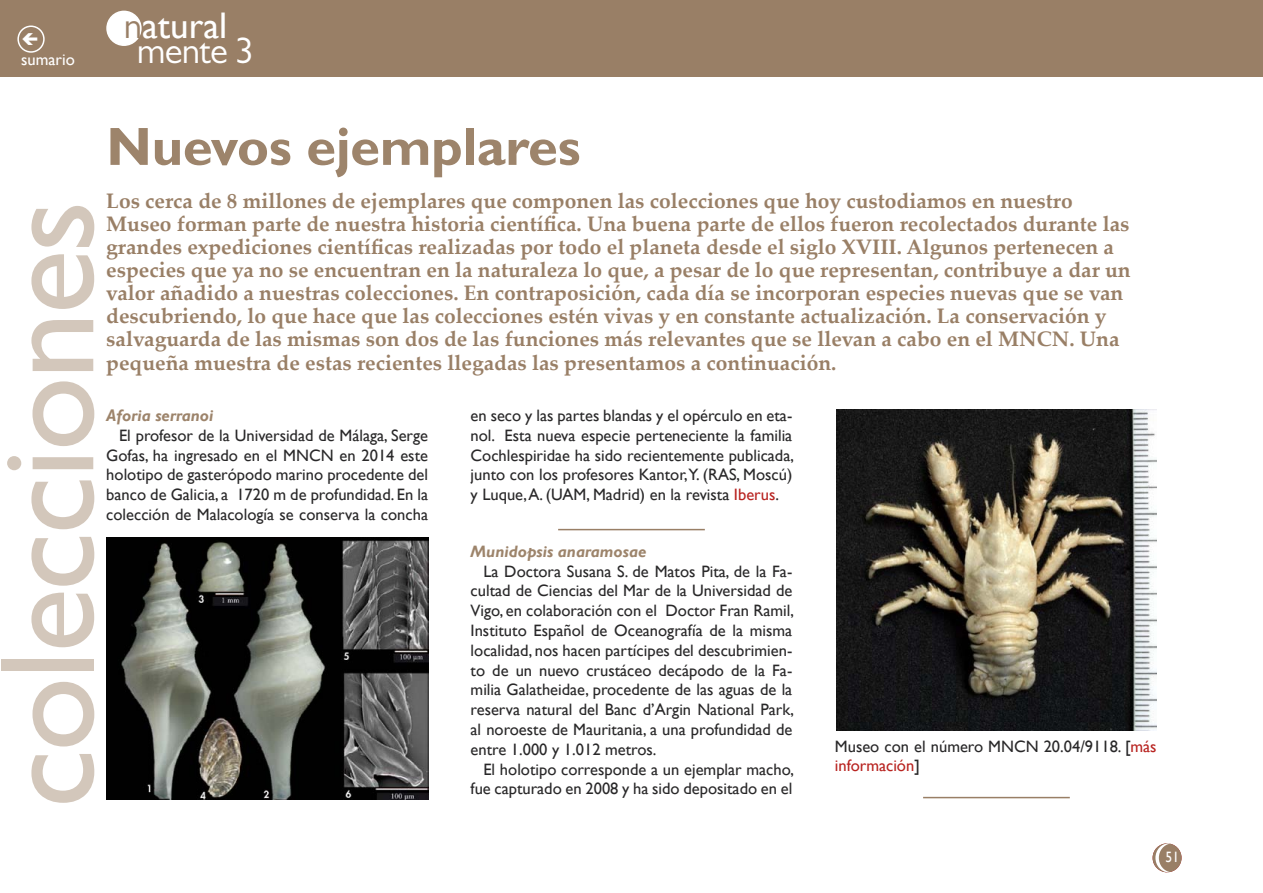
<style>
.page{position:relative;width:1263px;height:893px;background:#fff}
.page>*{position:absolute;margin:0;border:0;box-sizing:border-box;transform-origin:0 0}
.t1{font:135px "Gill Sans";letter-spacing:-.02em;color:#d3c7bb}
.t2{font:700 54px "Gill Sans";letter-spacing:-.005em;color:#9d846b}
.t3{font:37.05px "Gill Sans";color:#fff}
.t4{font:37.05px "Gill Sans MT Pro";letter-spacing:-.02em;color:#fff}
.t5{font:700 21px/23.1px "Palatino Linotype";color:#997f66}
.t6{font:16.5px/19.8px "Gill Sans";color:#292829;text-align:justify}
.t7{font:italic 700 16.5px "Gill Sans";color:#9d846b}
.t8{font:16.5px "Gill Sans";color:#fff}
.t9{font:15px "Gill Sans";color:#fff;scale:.9 1}
.s1{font-family:"Gill Sans MT Pro";color:#997f66}
.s2{color:#b82320}
</style>
<div class="page">
<div style="left:1153px;top:844px;width:28px;height:28px;background:#997f66;border-radius:50%"></div>
<div style="left:1152px;top:843px;width:29px;height:29px;border:2px solid #997f66;border-radius:50%"></div>
<div style="left:0;top:0;width:1263px;height:77px;background:#997f66"></div>
<div style="left:107px;top:11px;width:34px;height:34px;background:#fff;border-radius:50%"></div>
<div style="left:106px;top:11px;width:36px;height:35px;border:2px solid #fff;border-radius:50%"></div>
<svg style="left:1155px;top:843px;width:16px;height:29px"></svg>
<div style="left:17px;top:26px;width:28px;height:27px;border:2px solid #fff;border-radius:50%"></div>
<img style="left:106px;top:537px;width:322px;height:262px">
<img style="left:836px;top:410px;width:321px;height:320px">
<hr style="left:558px;top:529px;width:147px;height:1px;background:#997f66">
<hr style="left:923px;top:797px;width:147px;height:1px;background:#997f66">
<p class="t8" style="left:21px;top:49px;width:55px">sumario</p>
<h3 class="t3" style="left:124px;top:4px;width:105px"><span class="s1">n</span>atural</h3>
<h3 class="t4" style="left:137px;top:28px;width:119px">mente 3</h3>
<h1 class="t1" style="left:-31px;top:808px;width:609px;rotate:-90deg">colecciones</h1>
<h2 class="t2" style="left:106px;top:114px;width:476px">Nuevos ejemplares</h2>
<p class="t5" style="left:106px;top:188px;width:1026px">Los cerca de 8 millones de ejemplares que componen las colecciones que hoy custodiamos en nuestro Museo forman parte de nuestra historia científica. Una buena parte de ellos fueron recolectados durante las grandes expediciones científicas realizadas por todo el planeta desde el siglo XVIII. Algunos pertenecen a especies que ya no se encuentran en la naturaleza lo que, a pesar de lo que representan, contribuye a dar un valor añadido a nuestras colecciones. En contraposición, cada día se incorporan especies nuevas que se van descubriendo, lo que hace que las colecciones estén vivas y en constante actualización. La conservación y salvaguarda de las mismas son dos de las funciones más relevantes que se llevan a cabo en el MNCN. Una pequeña muestra de estas recientes llegadas las presentamos a continuación.</p>
<p class="t7" style="left:106px;top:406px;width:109px">Aforia serranoi</p>
<p class="t6" style="left:106px;top:426px;width:323px;text-indent:13px">El profesor de la Universidad de Málaga, Serge Gofas, ha ingresado en el MNCN en 2014 este holotipo de gasterópodo marino procedente del banco de Galicia, a 1720 m de profundidad. En la colección de Malacología se conserva la concha</p>
<p class="t6" style="left:471px;top:406px;width:325px">en seco y las partes blandas y el opérculo en eta&shy;nol. Esta nueva especie perteneciente la familia Cochlespiridae ha sido recientemente publicada, junto con los profesores Kantor,Y. (RAS, Moscú) y Luque, A. (UAM, Madrid) en la revista <span class="s2">Iberus</span>.</p>
<p class="t7" style="left:471px;top:542px;width:177px">Munidopsis anaramosae</p>
<p class="t6" style="left:471px;top:561px;width:325px;text-indent:13px">La Doctora Susana S. de Matos Pita, de la Fa&shy;cultad de Ciencias del Mar de la Universidad de Vigo, en colaboración con el Doctor Fran Ramil, Instituto Español de Oceanografía de la misma localidad, nos hacen partícipes del descubrimien&shy;to de un nuevo crustáceo decápodo de la Fa&shy;milia Galatheidae, procedente de las aguas de la reserva natural del Banc d’Argin National Park, al noroeste de Mauritania, a una profundidad de entre 1.000 y 1.012 metros.</p>
<p class="t6" style="left:471px;top:759px;width:325px;text-align:right">El holotipo corresponde a un ejemplar macho, fue capturado en 2008 y ha sido depositado en el</p>
<p class="t6" style="left:835px;top:736px;width:323px">Museo con el número MNCN 20.04/9118. [<span class="s2">más información</span>]</p>
<p class="t9" style="left:1165px;top:849px;width:16px">51</p>
</div>
